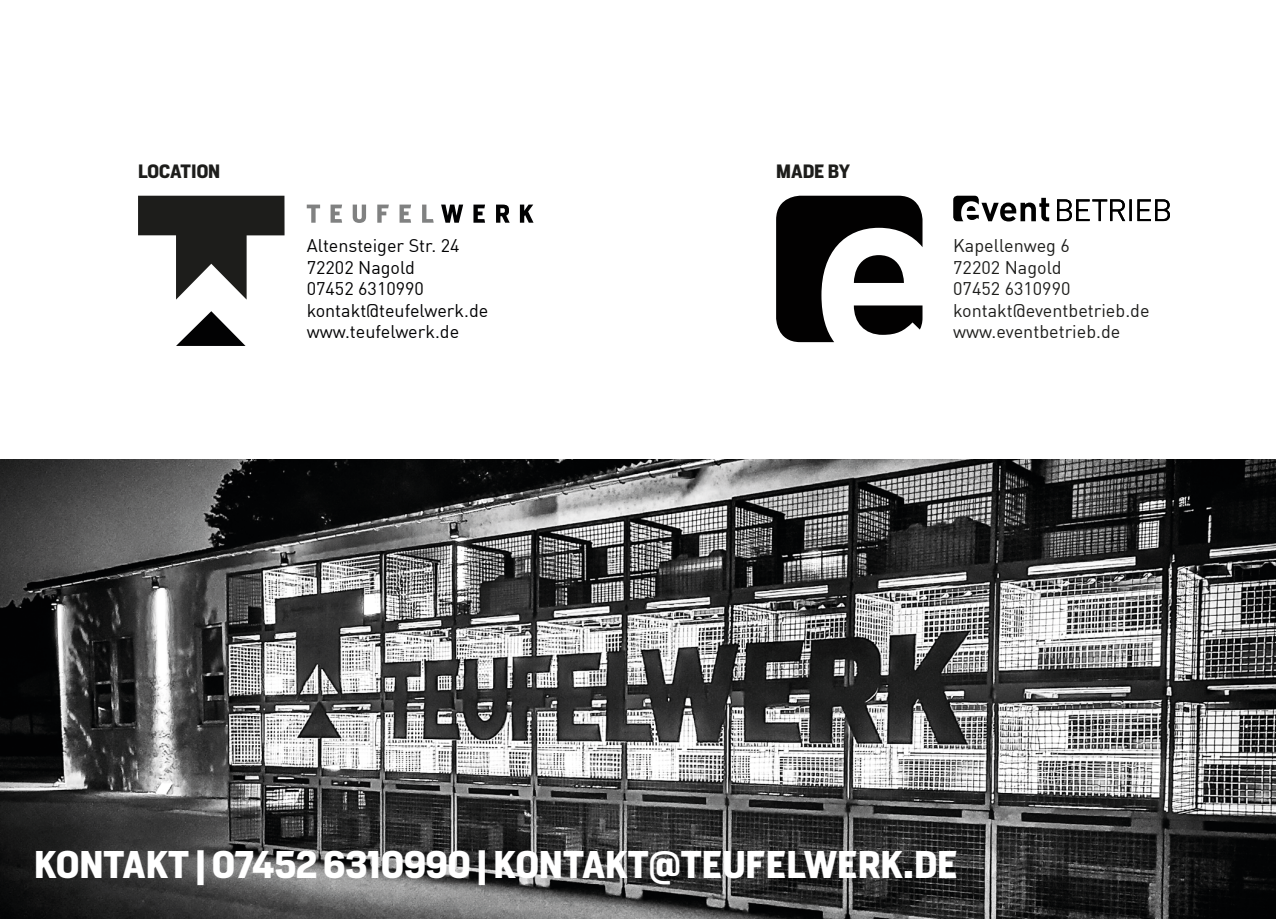
<style>
.page{position:relative;width:1276px;height:919px;background:#fff}
.page>*{position:absolute;margin:0;border:0;box-sizing:border-box;transform-origin:0 0}
.t1{font:700 36px "Heron Sans";color:#fff}
.t2{font:18px "DIN Offc";color:#020203}
.t3{font:18px "DIN Offc";color:#1d1d1b}
.t4{font:700 18px "Heron Sans";color:#1d1d1b}
</style>
<div class="page">
<svg style="left:138px;top:196px;width:146px;height:103px"></svg>
<svg style="left:176px;top:311px;width:69px;height:35px"></svg>
<svg style="left:307px;top:204px;width:13px;height:19px"></svg>
<svg style="left:330px;top:204px;width:12px;height:19px"></svg>
<svg style="left:353px;top:204px;width:13px;height:19px"></svg>
<svg style="left:377px;top:204px;width:12px;height:19px"></svg>
<svg style="left:399px;top:204px;width:12px;height:19px"></svg>
<svg style="left:422px;top:204px;width:12px;height:19px"></svg>
<svg style="left:441px;top:204px;width:22px;height:19px"></svg>
<svg style="left:473px;top:204px;width:12px;height:19px"></svg>
<svg style="left:496px;top:204px;width:14px;height:19px"></svg>
<svg style="left:520px;top:204px;width:13px;height:19px"></svg>
<svg style="left:953px;top:196px;width:96px;height:25px"></svg>
<svg style="left:1057px;top:199px;width:113px;height:22px"></svg>
<svg style="left:776px;top:196px;width:146px;height:146px"></svg>
<img style="left:0;top:459px;width:1276px;height:459px">
<p class="t4" style="left:138px;top:159px;width:84px">LOCATION</p>
<p class="t2" style="left:307px;top:234px;width:154px">Altensteiger Str. 24</p>
<p class="t2" style="left:307px;top:256px;width:110px">72202 Nagold</p>
<p class="t2" style="left:307px;top:277px;width:119px">07452 6310990</p>
<p class="t2" style="left:307px;top:299px;width:183px">kontakt@teufelwerk.de</p>
<p class="t2" style="left:307px;top:321px;width:154px">www.teufelwerk.de</p>
<p class="t4" style="left:776px;top:159px;width:76px">MADE BY</p>
<p class="t3" style="left:953px;top:234px;width:118px">Kapellenweg 6</p>
<p class="t3" style="left:953px;top:256px;width:110px">72202 Nagold</p>
<p class="t3" style="left:953px;top:277px;width:119px">07452 6310990</p>
<p class="t3" style="left:953px;top:299px;width:198px">kontakt@eventbetrieb.de</p>
<p class="t3" style="left:953px;top:321px;width:169px">www.eventbetrieb.de</p>
<p class="t1" style="left:34px;top:840px;width:925px">KONTAKT | 07452 6310990 | KONTAKT@TEUFELWERK.DE</p>
</div>
